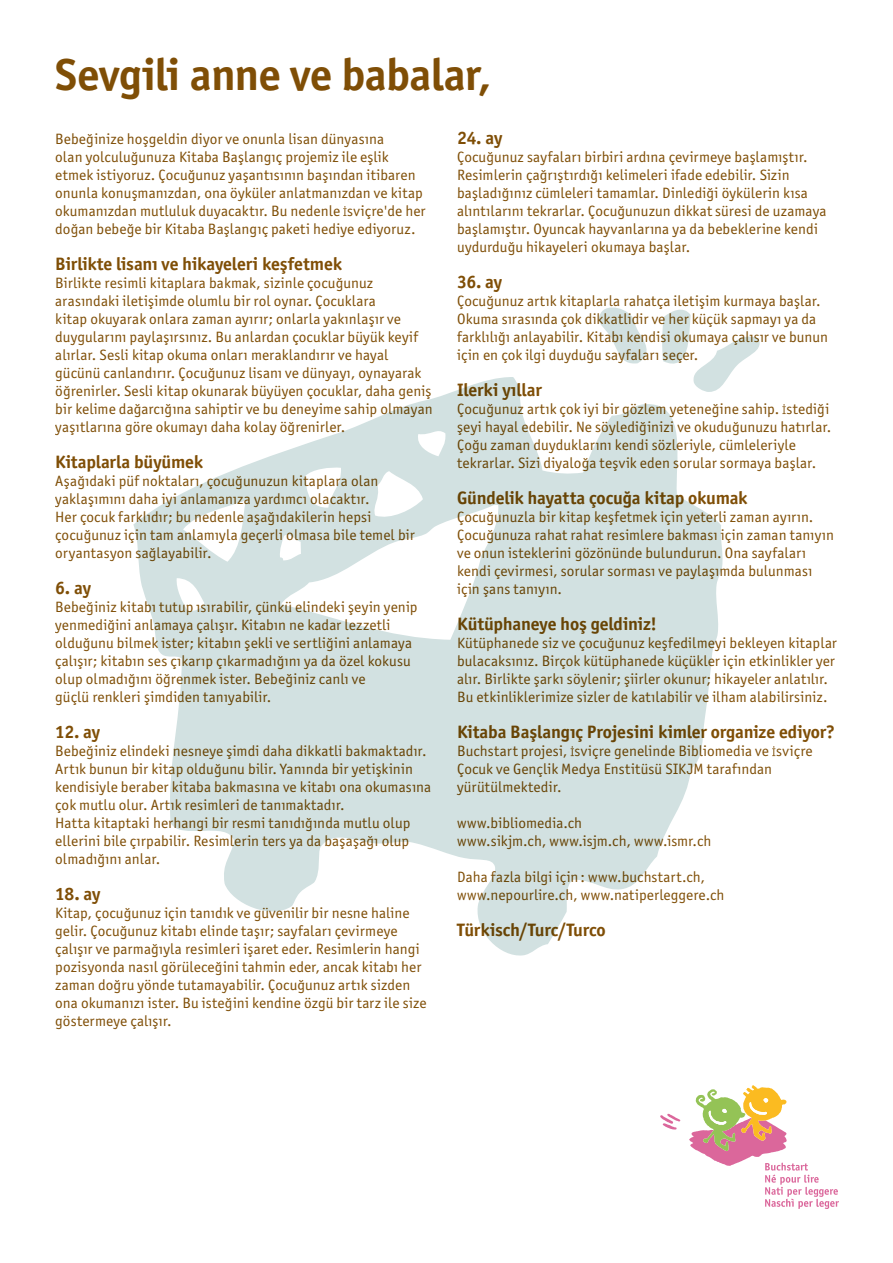
<style>
.page{position:relative;width:893px;height:1263px;background:#fff}
.page>*{position:absolute;margin:0;border:0;box-sizing:border-box;transform-origin:0 0}
.Croate_Turc_Kurde_ti{font:700 45px "Officina Sans ITC Pro";letter-spacing:-.015em;color:#7f4e06}
.t1{font:700 18px "Officina Sans ITC Pro";letter-spacing:-.005em;color:#7f4e06}
.t2{font:700 18px "Officina Sans ITC Std";letter-spacing:-.01em;color:#7f4e06}
.t3{font:15px/18px "Officina Sans ITC Pro";letter-spacing:.005em;color:#7f4e06}
.t4{font:15px/18px "Officina Sans ITC Std";letter-spacing:.01em;color:#7f4e06}
</style>
<div class="page">
<svg style="left:660px;top:1113px;width:21px;height:17px"></svg>
<svg style="left:689px;top:1085px;width:150px;height:124px"></svg>
<svg style="left:599px;top:307px;width:48px;height:57px"></svg>
<svg style="left:662px;top:309px;width:98px;height:74px"></svg>
<svg style="left:133px;top:377px;width:591px;height:578px;fill:#d2e1e1"></svg>
<svg style="left:343px;top:206px;width:4px;height:10px"></svg>
<svg style="left:782px;top:404px;width:4px;height:10px"></svg>
<svg style="left:571px;top:746px;width:3px;height:10px"></svg>
<svg style="left:772px;top:746px;width:3px;height:10px"></svg>
<p class="Croate_Turc_Kurde_ti" style="left:55px;top:47px;width:438px">Sevgili anne ve babalar,</p>
<p class="t3" style="left:55px;top:130px;width:372px">Bebeğinize hoşgeldin diyor ve onunla lisan dünyasına<br>olan yolculuğunuza Kitaba Başlangıç projemiz ile eşlik etmek istiyoruz. Çocuğunuz yaşantısının başından itibaren onunla konuşmanızdan, ona öyküler anlatmanızdan ve kitap okumanızdan mutluluk duyacaktır. Bu nedenle sviçre'de her doğan bebeğe bir Kitaba Başlangıç paketi hediye ediyoruz.</p>
<p class="t1" style="left:55px;top:253px;width:288px">Birlikte lisanı ve hikayeleri keşfetmek</p>
<p class="t3" style="left:55px;top:274px;width:379px">Birlikte resimli kitaplara bakmak, sizinle çocuğunuz arasındaki iletişimde olumlu bir rol oynar. Çocuklara<br>kitap okuyarak onlara zaman ayırır; onlarla yakınlaşır ve duygularını paylaşırsınız. Bu anlardan çocuklar büyük keyif alırlar. Sesli kitap okuma onları meraklandırır ve hayal gücünü canlandırır. Çocuğunuz lisanı ve dünyayı, oynayarak öğrenirler. Sesli kitap okunarak büyüyen çocuklar, daha geniş bir kelime dağarcığına sahiptir ve bu deneyime sahip olmayan yaşıtlarına göre okumayı daha kolay öğrenirler.</p>
<p class="t1" style="left:55px;top:451px;width:149px">Kitaplarla büyümek</p>
<p class="t3" style="left:55px;top:472px;width:361px">Aşağıdaki püf noktaları, çocuğunuzun kitaplara olan yaklaşımını daha iyi anlamanıza yardımcı olacaktır.<br>Her çocuk farklıdır; bu nedenle aşağıdakilerin hepsi çocuğunuz için tam anlamıyla geçerli olmasa bile temel bir oryantasyon sağlayabilir.</p>
<p class="t1" style="left:55px;top:577px;width:37px">6. ay</p>
<p class="t3" style="left:55px;top:598px;width:364px">Bebeğiniz kitabı tutup ısırabilir, çünkü elindeki şeyin yenip yenmediğini anlamaya çalışır. Kitabın ne kadar lezzetli olduğunu bilmek ister; kitabın şekli ve sertliğini anlamaya çalışır; kitabın ses çıkarıp çıkarmadığını ya da özel kokusu olup olmadığını öğrenmek ister. Bebeğiniz canlı ve<br>güçlü renkleri şimdiden tanıyabilir.</p>
<p class="t1" style="left:55px;top:721px;width:46px">12. ay</p>
<p class="t3" style="left:55px;top:742px;width:377px">Bebeğiniz elindeki nesneye şimdi daha dikkatli bakmaktadır.<br>Artık bunun bir kitap olduğunu bilir. Yanında bir yetişkinin kendisiyle beraber kitaba bakmasına ve kitabı ona okumasına çok mutlu olur. Artık resimleri de tanımaktadır.<br>Hatta kitaptaki herhangi bir resmi tanıdığında mutlu olup ellerini bile çırpabilir. Resimlerin ters ya da başaşağı olup olmadığını anlar.</p>
<p class="t1" style="left:55px;top:883px;width:47px">18. ay</p>
<p class="t3" style="left:55px;top:904px;width:373px">Kitap, çocuğunuz için tanıdık ve güvenilir bir nesne haline gelir. Çocuğunuz kitabı elinde taşır; sayfaları çevirmeye çalışır ve parmağıyla resimleri işaret eder. Resimlerin hangi pozisyonda nasıl görüleceğini tahmin eder, ancak kitabı her zaman doğru yönde tutamayabilir. Çocuğunuz artık sizden ona okumanızı ister. Bu isteğini kendine özgü bir tarz ile size göstermeye çalışır.</p>
<p class="t1" style="left:457px;top:127px;width:47px">24. ay</p>
<p class="t3" style="left:457px;top:148px;width:371px">Çocuğunuz sayfaları birbiri ardına çevirmeye başlamıştır.<br>Resimlerin çağrıştırdığı kelimeleri ifade edebilir. Sizin başladığınız cümleleri tamamlar. Dinlediği öykülerin kısa alıntılarını tekrarlar. Çocuğunuzun dikkat süresi de uzamaya başlamıştır. Oyuncak hayvanlarına ya da bebeklerine kendi uydurduğu hikayeleri okumaya başlar.</p>
<p class="t1" style="left:457px;top:271px;width:46px">36. ay</p>
<p class="t3" style="left:457px;top:292px;width:372px">Çocuğunuz artık kitaplarla rahatça iletişim kurmaya başlar.<br>Okuma sırasında çok dikkatlidir ve her küçük sapmayı ya da farklılığı anlayabilir. Kitabı kendisi okumaya çalısır ve bunun için en çok ilgi duyduğu sayfaları seçer.</p>
<p class="t1" style="left:457px;top:379px;width:86px">Ilerki yıllar</p>
<p class="t3" style="left:457px;top:400px;width:376px">Çocuğunuz artık çok iyi bir gözlem yeteneğine sahip. stediği şeyi hayal edebilir. Ne söylediğinizi ve okuduğunuzu hatırlar.<br>Çoğu zaman duyduklarını kendi sözleriyle, cümleleriyle tekrarlar. Sizi diyaloğa teşvik eden sorular sormaya başlar.</p>
<p class="t1" style="left:457px;top:487px;width:292px">Gündelik hayatta çocuğa kitap okumak</p>
<p class="t3" style="left:457px;top:508px;width:378px">Çocuğunuzla bir kitap keşfetmek için yeterli zaman ayırın.<br>Çocuğunuza rahat rahat resimlere bakması için zaman tanıyın ve onun isteklerini gözönünde bulundurun. Ona sayfaları kendi çevirmesi, sorular sorması ve paylaşımda bulunması için şans tanıyın.</p>
<p class="t1" style="left:457px;top:613px;width:201px">Kütüphaneye hoş geldiniz!</p>
<p class="t3" style="left:457px;top:634px;width:381px">Kütüphanede siz ve çocuğunuz keşfedilmeyi bekleyen kitaplar bulacaksınız. Birçok kütüphanede küçükler için etkinlikler yer alır. Birlikte şarkı söylenir; şiirler okunur; hikayeler anlatılır.<br>Bu etkinliklerimize sizler de katılabilir ve ilham alabilirsiniz.</p>
<p class="t1" style="left:457px;top:721px;width:379px">Kitaba Başlangıç Projesini kimler organize ediyor?</p>
<p class="t3" style="left:457px;top:742px;width:357px">Buchstart projesi, sviçre genelinde Bibliomedia ve sviçre<br>Çocuk ve Gençlik Medya Enstitüsü SIKJM tarafından yürütülmektedir.</p>
<p class="t4" style="left:457px;top:814px;width:256px">www.bibliomedia.ch<br>www.sikjm.ch, www.isjm.ch, www.ismr.ch</p>
<p class="t4" style="left:457px;top:868px;width:269px">Daha fazla bilgi için: www.buchstart.ch, www.nepourlire.ch, www.natiperleggere.ch</p>
<p class="t2" style="left:457px;top:919px;width:150px">Türkisch/Turc/Turco</p>
</div>
